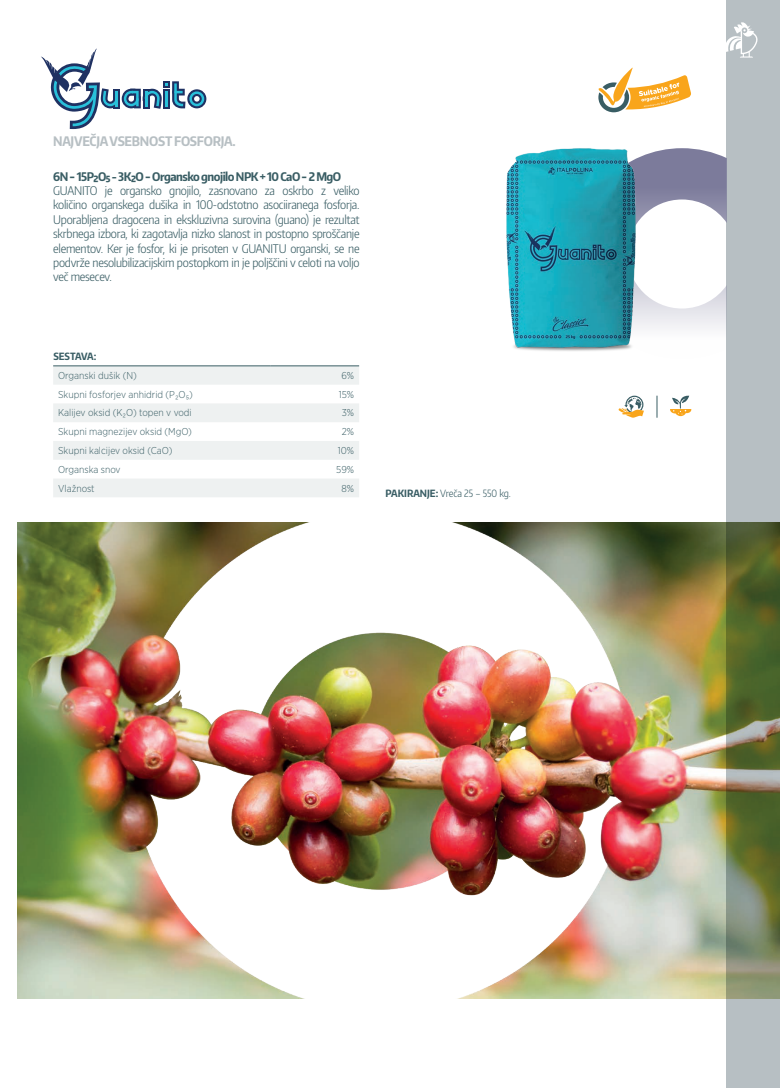
<style>
.page{position:relative;width:780px;height:1088px;background:#fff}
.page>*{position:absolute;margin:0;border:0;box-sizing:border-box;transform-origin:0 0}
.t1{font:700 13.12px "Encode Sans Condensed";letter-spacing:-.02em;color:#b7bfc3}
.t2{font:300 11.88px/14.4px "Encode Sans Condensed";letter-spacing:-.02em;color:#395d64}
.t3{font:300 10px "Gotham Narrow";color:#395d64}
.t4{font:300 10px "Encode Sans Condensed";color:#395d64}
.t5{font:700 10px "Encode Sans Condensed";letter-spacing:-.02em;color:#395d64}
.s1{font-weight:700}
.s2{font-weight:700;font-size:13.12px}
</style>
<div class="page">
<div style="left:726px;top:51px;width:54px;height:1037px;background:#b7bfc3"></div>
<svg style="left:643px;top:148px;width:83px;height:181px"></svg>
<svg style="left:53px;top:366px;width:306px;height:131px;fill:#eef1f1"></svg>
<hr style="left:53px;top:365px;width:218px;height:1px;background:#395d64">
<hr style="left:271px;top:365px;width:88px;height:1px;background:#395d64">
<svg style="left:598px;top:68px;width:93px;height:44px"></svg>
<svg style="left:41px;top:48px;width:165px;height:81px"></svg>
<img style="left:506px;top:148px;width:137px;height:203px">
<div style="left:726px;top:0;width:54px;height:53px;background:#b7bfc3"></div>
<svg style="left:726px;top:22px;width:31px;height:36px"></svg>
<img style="left:18px;top:522px;width:762px;height:476px">
<svg style="left:670px;top:395px;width:21px;height:21px"></svg>
<svg style="left:656px;top:396px;width:1px;height:22px"></svg>
<svg style="left:618px;top:396px;width:26px;height:22px"></svg>
<p class="t1" style="left:53px;top:133px;width:184px">NAJVEČJA VSEBNOST FOSFORJA.</p>
<p class="t2" style="left:53px;top:169px;width:308px"><span class="s1">6N</span> <span class="s2">-</span> <span class="s1">15P₂O₅ - 3K₂O</span> <span class="s2">-</span> <span class="s1">Organsko gnojilo NPK + 10 CaO</span> <span class="s2">-</span> <span class="s1">2 MgO </span>GUANITO je organsko gnojilo, zasnovano za oskrbo z veliko količino organskega dušika in 100-odstotno asociiranega fosforja.<br>Uporabljena dragocena in ekskluzivna surovina (guano) je rezultat skrbnega izbora, ki zagotavlja nizko slanost in postopno sproščanje elementov. Ker je fosfor, ki je prisoten v GUANITU organski, se ne podvrže nesolubilizacijskim postopkom in je poljščini v celoti na voljo več mesecev.</p>
<p class="t5" style="left:53px;top:349px;width:44px">SESTAVA:</p>
<p class="t3" style="left:58px;top:369px;width:80px">Organski dušik (N)</p>
<p class="t3" style="left:341px;top:369px;width:14px">6%</p>
<p class="t3" style="left:58px;top:388px;width:136px">Skupni fosforjev anhidrid (P₂O₅)</p>
<p class="t3" style="left:339px;top:388px;width:17px">15%</p>
<p class="t3" style="left:58px;top:407px;width:135px">Kalijev oksid (K₂O) topen v vodi</p>
<p class="t3" style="left:342px;top:407px;width:14px">3%</p>
<p class="t3" style="left:58px;top:425px;width:135px">Skupni magnezijev oksid (MgO)</p>
<p class="t3" style="left:342px;top:425px;width:14px">2%</p>
<p class="t3" style="left:58px;top:444px;width:116px">Skupni kalcijev oksid (CaO)</p>
<p class="t3" style="left:338px;top:444px;width:18px">10%</p>
<p class="t3" style="left:58px;top:463px;width:64px">Organska snov</p>
<p class="t3" style="left:336px;top:463px;width:19px">59%</p>
<p class="t3" style="left:58px;top:482px;width:38px">Vlažnost</p>
<p class="t3" style="left:341px;top:482px;width:14px">8%</p>
<p class="t4" style="left:385px;top:487px;width:127px"><span class="s1">PAKIRANJE:</span> Vreča 25 – 550 kg.</p>
</div>
